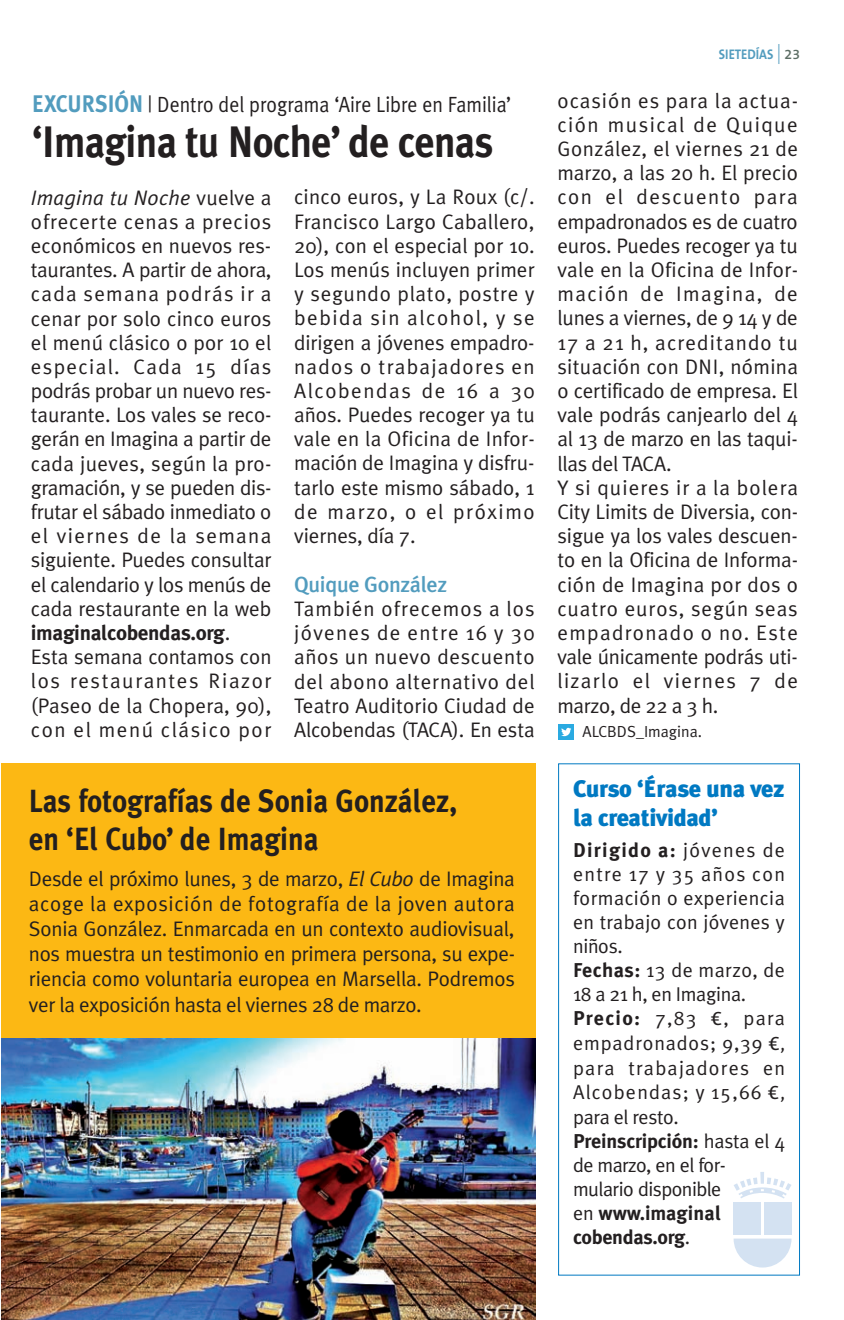
<style>
.page{position:relative;width:844px;height:1320px;background:#fff}
.page>*{position:absolute;margin:0;border:0;box-sizing:border-box;transform-origin:0 0}
.t1{font:700 44px "Meta Plus";letter-spacing:-.015em;color:#231f20;scale:.9 1}
.t2{font:700 32px/38.4px "Meta Plus";color:#231f20;scale:.9 1}
.t3{font:900 24px/28.8px "Meta Plus";letter-spacing:-.015em;color:#0079c2}
.t4{font:22px "Meta Plus Normal";color:#231f20;scale:.9 1}
.t5{font:500 22px "Meta Plus";letter-spacing:-.015em;color:#529cbe}
.t6{font:21px/24.2px "Meta Plus Normal";color:#231f20;text-align:justify}
.t7{font:700 21px "Meta Plus";letter-spacing:-.015em;color:#231f20}
.t8{font:20px/24.2px "Meta Plus Normal";letter-spacing:.025em;color:#231f20}
.t9{font:700 20px/24px "Meta Plus";letter-spacing:-.01em;color:#231f20}
.t10{font:20px/24px "Meta Plus Normal";letter-spacing:-.03em;color:#231f20}
.t11{font:700 20px "Meta Plus";letter-spacing:.065em;color:#231f20}
.t12{font:16px "Meta Plus Normal";color:#231f20}
.t13{font:700 14px "The Sans B7";color:#529cbe;scale:.9 1}
.s1{font-family:"Meta Plus";font-weight:700;font-size:24px;color:#529cbe}
.s2{font-style:italic}
.s3{font-family:"Meta Plus Normal";font-weight:400}
.s4{font-family:"The Sans B3";font-weight:300;font-size:20px}
.s5{font-family:"The Sans B6";font-weight:600;color:#5d6e65}
.s6{font-family:"Meta Plus";font-weight:700}
.s7{font-family:"The Sans B5 Plain"}
</style>
<div class="page">
<div style="left:558px;top:763px;width:242px;height:513px;border:1px solid #0079c2"></div>
<div style="left:733px;top:1202px;width:28px;height:33px;background:#d4e2f2"></div>
<svg style="left:760px;top:1172px;width:4px;height:5px"></svg>
<svg style="left:734px;top:1177px;width:57px;height:22px"></svg>
<svg style="left:733px;top:1239px;width:58px;height:29px"></svg>
<div style="left:764px;top:1202px;width:28px;height:33px;background:#d4e2f2"></div>
<div style="left:1px;top:763px;width:534px;height:557px;background:#fcb814"></div>
<img style="left:1px;top:1038px;width:534px;height:282px">
<div style="left:558px;top:724px;width:16px;height:16px;background:#2aaae1"></div>
<svg style="left:561px;top:728px;width:10px;height:8px"></svg>
<p class="t4" style="left:32px;top:96px;width:534px"><span class="s1">EXCURSIÓN</span> | Dentro del programa ‘Aire Libre en Familia’</p>
<h1 class="t1" style="left:32px;top:124px;width:514px">‘Imagina tu Noche’ de cenas</h1>
<p class="t6" style="left:31px;top:187px;width:242px"><span class="s2">Imagina tu Noche</span> vuelve a ofrecerte cenas a precios económicos en nuevos res&shy;taurantes. A partir de ahora, cada semana podrás ir a cenar por solo cinco euros el menú clásico o por 10 el especial. Cada 15 días podrás probar un nuevo res&shy;taurante. Los vales se reco&shy;gerán en Imagina a partir de cada jueves, según la pro&shy;gramación, y se pueden dis&shy;frutar el sábado inmediato o el viernes de la semana siguiente. Puedes consultar el calendario y los menús de cada restaurante en la web</p>
<p class="t7" style="left:31px;top:624px;width:201px">imaginalcobendas.org<span class="s3">.</span></p>
<p class="t6" style="left:31px;top:646px;width:242px">Esta semana contamos con los restaurantes Riazor (Paseo de la Chopera, 90), con el menú clásico por</p>
<p class="t6" style="left:294px;top:187px;width:242px">cinco euros, y La Roux (c/.<br>Francisco Largo Caballero, 20), con el especial por 10.<br>Los menús incluyen primer y segundo plato, postre y bebida sin alcohol, y se dirigen a jóvenes empadro&shy;nados o trabajadores en Alcobendas de 16 a 30 años. Puedes recoger ya tu vale en la Oficina de Infor&shy;mación de Imagina y disfru&shy;tarlo este mismo sábado, 1 de marzo, o el próximo viernes, día 7.</p>
<p class="t5" style="left:294px;top:575px;width:155px">Quique González</p>
<p class="t6" style="left:294px;top:598px;width:242px">También ofrecemos a los jóvenes de entre 16 y 30 años un nuevo descuento del abono alternativo del Teatro Auditorio Ciudad de Alcobendas (TACA). En esta</p>
<h2 class="t2" style="left:29px;top:783px;width:477px">Las fotografías de Sonia González, en ‘El Cubo’ de Imagina</h2>
<p class="t6" style="left:29px;top:867px;width:488px;line-height:25.2px">Desde el próximo lunes, 3 de marzo, <span class="s2">El Cubo</span> de Imagina acoge la exposición de fotografía de la joven autora Sonia González. Enmarcada en un contexto audiovisual, nos muestra un testimonio en primera persona, su expe&shy;riencia como voluntaria europea en Marsella. Podremos ver la exposición hasta el viernes 28 de marzo.</p>
<p class="t13" style="left:719px;top:48px;width:92px">SIETEDÍAS <span class="s4">|</span> <span class="s5">23</span></p>
<p class="t6" style="left:557px;top:90px;width:242px;text-align:left">ocasión es para la actua&shy;ción musical de Quique<br>González, el viernes 21 de marzo, a las 20 h. El precio con el descuento para empadronados es de cuatro euros. Puedes recoger ya tu vale en la Oficina de Infor&shy;mación de Imagina, de lunes a viernes, de 9 14 y de<br>17 a 21 h, acreditando tu situación con DNI, nómina o certificado de empresa. El vale podrás canjearlo del 4 al 13 de marzo en las taqui&shy;llas del TACA.<br>Y si quieres ir a la bolera<br>City Limits de Diversia, con&shy;sigue ya los vales descuen&shy;to en la Oficina de Informa&shy;ción de Imagina por dos o cuatro euros, según seas empadronado o no. Este vale únicamente podrás uti&shy;lizarlo el viernes 7 de marzo, de 22 a 3 h.</p>
<p class="t12" style="left:582px;top:725px;width:121px">ALCBDS_Imagina.</p>
<p class="t3" style="left:573px;top:776px;width:213px">Curso ‘Érase una vez la creatividad’</p>
<p class="t11" style="left:573px;top:842px;width:213px">Dirigido a: <span class="s3">jóvenes de</span></p>
<p class="t8" style="left:573px;top:864px;width:214px">entre 17 y 35 años con formación o experiencia en trabajo con jóvenes y niños.<br><span class="s6">Fechas:</span> 13 de marzo, de<br>18 a 21 h, en Imagina.<br><span class="s6">Precio:</span> 7,83 <span class="s7">€</span>, para empadronados; 9,39 <span class="s7">€, </span>para trabajadores en<br>Alcobendas; y 15,66 <span class="s7">€, </span>para el resto.</p>
<p class="t9" style="left:573px;top:1130px;width:213px">Preinscripción: <span class="s3">hasta el 4</span></p>
<p class="t10" style="left:573px;top:1155px;width:154px">de marzo, en el for&shy;mulario disponible</p>
<p class="t9" style="left:573px;top:1202px;width:149px"><span class="s3">en</span> www.imaginal cobendas.org<span class="s3">.</span></p>
</div>
